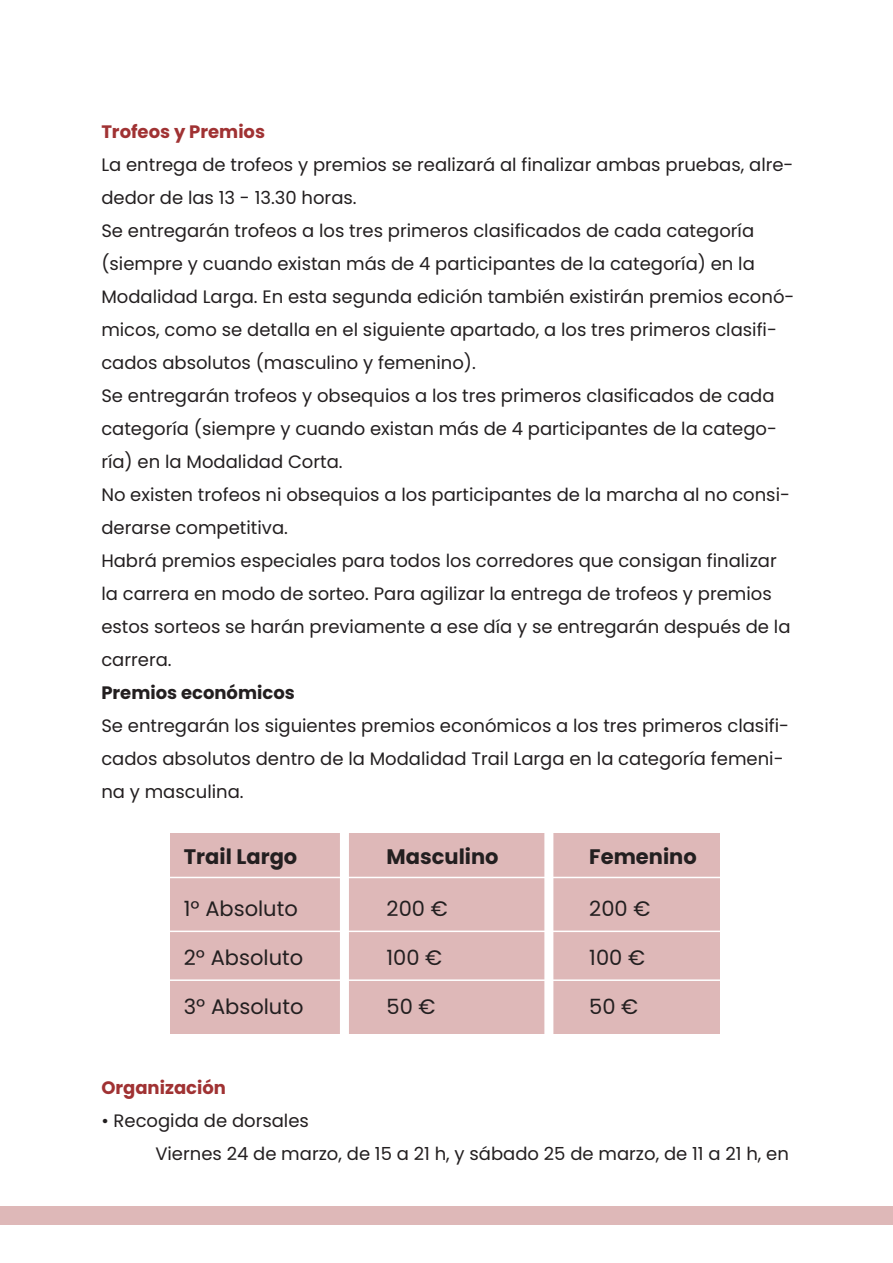
<style>
.page{position:relative;width:893px;height:1263px;background:#fff}
.page>*{position:absolute;margin:0;border:0;box-sizing:border-box;transform-origin:0 0}
.t1{font:21px "Poppins";color:#231f20}
.t2{font:700 21px "Poppins";color:#231f20}
.t3{font:18px/33px "Poppins";color:#231f20}
.t4{font:700 18px "Poppins";color:#a03233}
.t5{font:700 18px "Poppins";color:#231f20}
</style>
<div class="page">
<div style="left:0;top:1206px;width:893px;height:19px;background:#deb8b8"></div>
<div style="left:170px;top:833px;width:550px;height:201px;background:#deb8b8"></div>
<div style="left:340px;top:829px;width:9px;height:217px;background:#fff"></div>
<div style="left:544px;top:829px;width:9px;height:217px;background:#fff"></div>
<hr style="left:170px;top:930px;width:557px;height:2px;background:#fff">
<hr style="left:170px;top:979px;width:557px;height:2px;background:#fff">
<hr style="left:170px;top:877px;width:557px;height:1px;background:#fff">
<p class="t4" style="left:101px;top:121px;width:165px">Trofeos y Premios</p>
<p class="t3" style="left:101px;top:148px;width:694px">La entrega de trofeos y premios se realizará al finalizar ambas pruebas, alre&shy;dedor de las 13 - 13.30 horas.</p>
<p class="t3" style="left:101px;top:214px;width:695px">Se entregarán trofeos a los tres primeros clasificados de cada categoría (siempre y cuando existan más de 4 participantes de la categoría) en la Modalidad Larga. En esta segunda edición también existirán premios econó&shy;micos, como se detalla en el siguiente apartado, a los tres primeros clasifi&shy;cados absolutos (masculino y femenino).</p>
<p class="t3" style="left:101px;top:379px;width:677px">Se entregarán trofeos y obsequios a los tres primeros clasificados de cada categoría (siempre y cuando existan más de 4 participantes de la catego&shy;ría) en la Modalidad Corta.</p>
<p class="t3" style="left:101px;top:478px;width:690px">No existen trofeos ni obsequios a los participantes de la marcha al no consi&shy;derarse competitiva.</p>
<p class="t3" style="left:101px;top:544px;width:691px">Habrá premios especiales para todos los corredores que consigan finalizar la carrera en modo de sorteo. Para agilizar la entrega de trofeos y premios estos sorteos se harán previamente a ese día y se entregarán después de la carrera.</p>
<p class="t5" style="left:101px;top:682px;width:195px">Premios económicos</p>
<p class="t3" style="left:101px;top:709px;width:689px">Se entregarán los siguientes premios económicos a los tres primeros clasifi&shy;cados absolutos dentro de la Modalidad Trail Larga en la categoría femeni&shy;na y masculina.</p>
<p class="t2" style="left:184px;top:844px;width:115px">Trail Largo</p>
<p class="t1" style="left:184px;top:896px;width:115px">1º Absoluto</p>
<p class="t1" style="left:184px;top:945px;width:121px">2º Absoluto</p>
<p class="t1" style="left:184px;top:994px;width:121px">3º Absoluto</p>
<p class="t2" style="left:387px;top:844px;width:114px">Masculino</p>
<p class="t1" style="left:387px;top:896px;width:63px">200 €</p>
<p class="t1" style="left:387px;top:945px;width:57px">100 €</p>
<p class="t1" style="left:387px;top:994px;width:51px">50 €</p>
<p class="t2" style="left:589px;top:844px;width:109px">Femenino</p>
<p class="t1" style="left:589px;top:896px;width:63px">200 €</p>
<p class="t1" style="left:589px;top:945px;width:57px">100 €</p>
<p class="t1" style="left:589px;top:994px;width:51px">50 €</p>
<p class="t4" style="left:101px;top:1078px;width:126px">Organización</p>
<p class="t3" style="left:101px;top:1105px;width:209px">• Recogida de dorsales</p>
<p class="t3" style="left:155px;top:1138px;width:635px">Viernes 24 de marzo, de 15 a 21 h, y sábado 25 de marzo, de 11 a 21 h, en</p>
</div>
